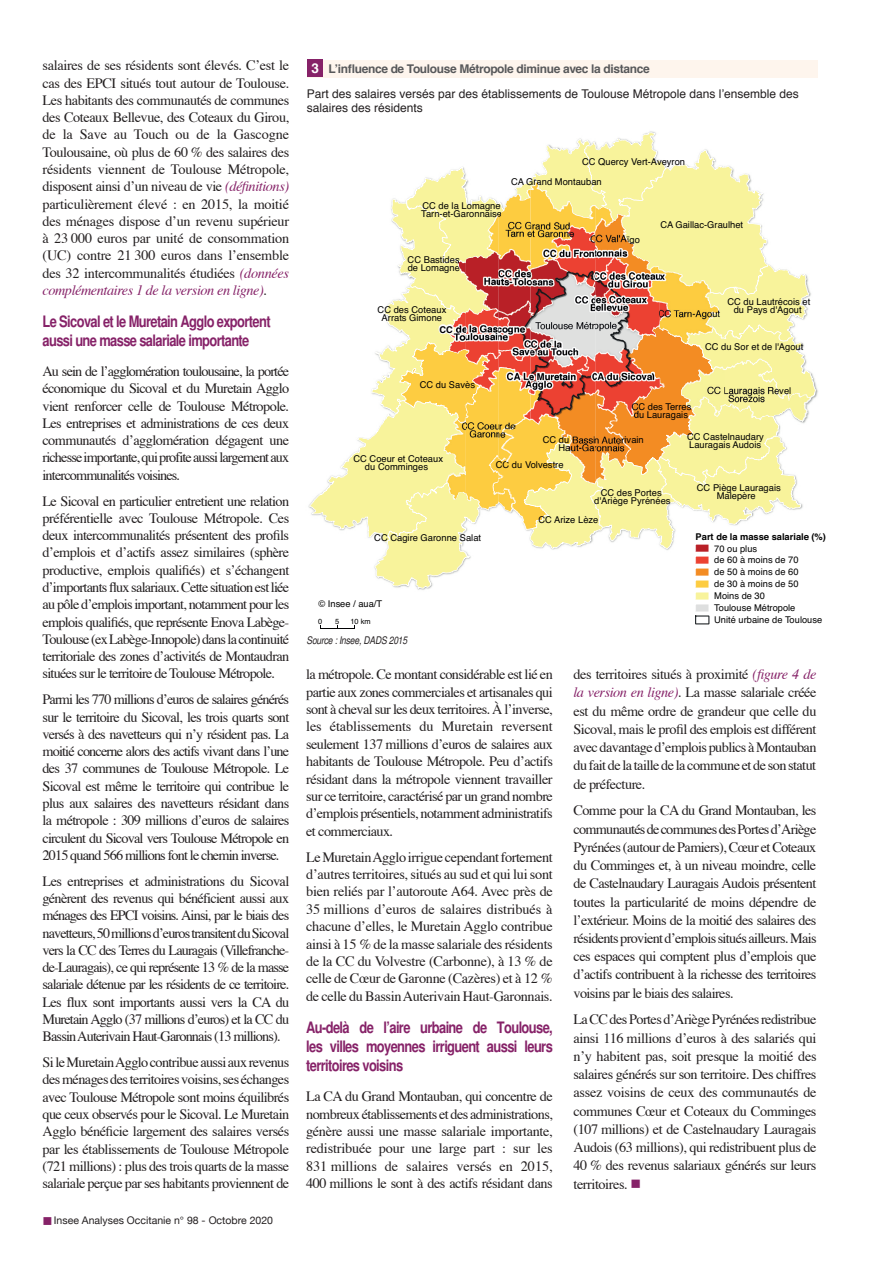
<style>
.page{position:relative;width:893px;height:1263px;background:#fff}
.page>*{position:absolute;margin:0;border:0;box-sizing:border-box;transform-origin:0 0}
.Titre_paragraphe{font:700 condensed 15.75px/19.2px "Helvetica";letter-spacing:-.04em;color:#862268}
.Texte_principal{font:14.25px/17.2px "Times";letter-spacing:-.04em;color:#231f20;text-align:justify}
.Figure_numéro{font:700 13.5px "Helvetica";color:#fff}
.Sous-titre_figure{font:12px/14.4px "Helvetica";color:#231f20}
.Titre_figure{font:700 12px "Helvetica";letter-spacing:-.03em;color:#57585a}
.t1{font:10.5px "Helvetica Neue";color:#231f20}
.Sources{font:italic condensed 10.5px "Helvetica";letter-spacing:-.02em;color:#231f20}
.t2{font:9.45px/7.8px "Helvetica";color:#000001;text-align:center}
.t3{font:9.3px/11.9px "Helvetica";color:#000001}
.t4{font:7.5px "Helvetica";color:#000001}
.s1{font-style:italic;color:#862268}
.s2{color:#862268}
.s3{font-weight:700}
</style>
<div class="page">
<svg style="left:309px;top:132px;width:507px;height:497px"></svg>
<img style="left:530px;top:179px;width:54px;height:289px">
<img style="left:457px;top:259px;width:9px;height:17px">
<img style="left:498px;top:189px;width:32px;height:273px">
<img style="left:466px;top:215px;width:32px;height:70px">
<img style="left:595px;top:205px;width:36px;height:279px">
<img style="left:660px;top:269px;width:53px;height:75px">
<img style="left:789px;top:393px;width:22px;height:29px">
<img style="left:449px;top:312px;width:17px;height:45px">
<img style="left:724px;top:359px;width:36px;height:60px">
<img style="left:444px;top:404px;width:22px;height:59px">
<div style="left:307px;top:60px;width:511px;height:17px;background:#fef5ed"></div>
<div style="left:307px;top:60px;width:16px;height:17px;background:#862268"></div>
<p class="Texte_principal" style="left:43px;top:56px;width:248px">salaires de ses résidents sont élevés. C’est le cas des EPCI situés tout autour de Toulouse.<br>Les habitants des communautés de communes des Coteaux Bellevue, des Coteaux du Girou, de la Save au Touch ou de la Gascogne Toulousaine, où plus de 60 % des salaires des résidents viennent de Toulouse Métropole, disposent ainsi d’un niveau de vie <span class="s1">(définitions) </span>particulièrement élevé : en 2015, la moitié des ménages dispose d’un revenu supérieur à 23 000 euros par unité de consommation (UC) contre 21 300 euros dans l’ensemble des 32 intercommunalités étudiées <span class="s1">(données complémentaires 1 de la version en ligne)</span>.</p>
<p class="Titre_paragraphe" style="left:43px;top:312px;width:230px">Le Sicoval et le Muretain Agglo exportent aussi une masse salariale importante</p>
<p class="Texte_principal" style="left:43px;top:361px;width:248px">Au sein de l’agglomération toulousaine, la portée économique du Sicoval et du Muretain Agglo vient renforcer celle de Toulouse Métropole.<br>Les entreprises et administrations de ces deux communautés d’agglomération dégagent une richesse importante, qui profite aussi largement aux intercommunalités voisines.</p>
<p class="Texte_principal" style="left:43px;top:491px;width:248px">Le Sicoval en particulier entretient une relation préférentielle avec Toulouse Métropole. Ces deux intercommunalités présentent des profils d’emplois et d’actifs assez similaires (sphère productive, emplois qualifiés) et s’échangent d’importants flux salariaux. Cette situation est liée au pôle d’emplois important, notamment pour les emplois qualifiés, que représente Enova Labège-Toulouse (ex Labège-Innopole) dans la continuité territoriale des zones d’activités de Montaudran situées sur le territoire de Toulouse Métropole.</p>
<p class="Texte_principal" style="left:43px;top:690px;width:248px">Parmi les 770 millions d’euros de salaires générés sur le territoire du Sicoval, les trois quarts sont versés à des navetteurs qui n’y résident pas. La moitié concerne alors des actifs vivant dans l’une des 37 communes de Toulouse Métropole. Le Sicoval est même le territoire qui contribue le plus aux salaires des navetteurs résidant dans la métropole : 309 millions d’euros de salaires circulent du Sicoval vers Toulouse Métropole en 2015 quand 566 millions font le chemin inverse.</p>
<p class="Texte_principal" style="left:43px;top:871px;width:248px">Les entreprises et administrations du Sicoval génèrent des revenus qui bénéficient aussi aux ménages des EPCI voisins. Ainsi, par le biais des navetteurs, 50 millions d’euros transitent du Sicoval vers la CC des Terres du Lauragais (Villefranche&shy;de-Lauragais), ce qui représente 13 % de la masse salariale détenue par les résidents de ce territoire.<br>Les flux sont importants aussi vers la CA du Muretain Agglo (37 millions d’euros) et la CC du Bassin Auterivain Haut-Garonnais (13 millions).</p>
<p class="Texte_principal" style="left:43px;top:1052px;width:248px">Si le Muretain Agglo contribue aussi aux revenus des ménages des territoires voisins, ses échanges avec Toulouse Métropole sont moins équilibrés que ceux observés pour le Sicoval. Le Muretain Agglo bénéficie largement des salaires versés par les établissements de Toulouse Métropole (721 millions) : plus des trois quarts de la masse salariale perçue par ses habitants proviennent de</p>
<p class="t1" style="left:43px;top:1213px;width:232px"><span class="s2">■</span>Insee Analyses Occitanie n° 98 - Octobre 2020</p>
<p class="Figure_numéro" style="left:311px;top:58px;width:9px">3</p>
<p class="Titre_figure" style="left:329px;top:59px;width:323px">L’influence de Toulouse Métropole diminue avec la distance</p>
<p class="Sous-titre_figure" style="left:307px;top:87px;width:494px">Part des salaires versés par des établissements de Toulouse Métropole dans l’ensemble des salaires des résidents</p>
<p class="t2" style="left:582px;top:158px;width:105px">CC Quercy Vert-Aveyron</p>
<p class="t2" style="left:421px;top:202px;width:82px;text-align:left">CC de la Lomagne<br>Tarn-et-Garonnaise</p>
<p class="t2" style="left:511px;top:178px;width:92px">CA Grand Montauban</p>
<p class="t2" style="left:408px;top:256px;width:54px;text-align:left">CC Bastides de Lomagne</p>
<p class="t2" style="left:378px;top:306px;width:70px">CC des Coteaux<br>Arrats Gimone</p>
<p class="t2" style="left:660px;top:221px;width:84px">CA Gaillac-Graulhet</p>
<p class="t2" style="left:727px;top:298px;width:84px">CC du Lautrécois et du Pays d'Agout</p>
<p class="t2" style="left:705px;top:343px;width:100px">CC du Sor et de l'Agout</p>
<p class="t2" style="left:420px;top:381px;width:57px">CC du Savès</p>
<p class="t2" style="left:632px;top:403px;width:61px;text-align:left">CC des Terres du Lauragais</p>
<p class="t2" style="left:543px;top:436px;width:103px">CC du Bassin Auterivain</p>
<p class="t2" style="left:687px;top:433px;width:78px;text-align:left">CC Castelnaudary<br>Lauragais Audois</p>
<p class="t2" style="left:353px;top:455px;width:91px">CC Coeur et Coteaux du Comminges</p>
<p class="t2" style="left:374px;top:534px;width:108px">CC Cagire Garonne Salat</p>
<p class="t2" style="left:496px;top:462px;width:69px">CC du Volvestre</p>
<p class="t2" style="left:594px;top:489px;width:78px">CC des Portes d'Ariège Pyrénées</p>
<p class="t2" style="left:538px;top:516px;width:61px">CC Arize Lèze</p>
<p class="t3" style="left:318px;top:598px;width:65px">© Insee / aua/T</p>
<p class="t2" style="left:697px;top:484px;width:85px">CC Piège Lauragais<br>Malepère</p>
<p class="t3" style="left:714px;top:531px;width:113px;text-indent:-19px"><span class="s3">Part de la masse salariale (%)<br></span>70 ou plus<br>de 60 à moins de 70<br>de 50 à moins de 60<br>de 30 à moins de 50<br>Moins de 30<br>Toulouse Métropole</p>
<p class="t4" style="left:318px;top:615px;width:6px">0</p>
<p class="t4" style="left:335px;top:615px;width:6px">5</p>
<p class="t4" style="left:350px;top:615px;width:22px">10 km</p>
<p class="t3" style="left:714px;top:614px;width:109px">Unité urbaine de Toulouse</p>
<p class="Sources" style="left:307px;top:634px;width:102px">Source : Insee, DADS 2015</p>
<p class="Texte_principal" style="left:306px;top:664px;width:248px">la métropole. Ce montant considérable est lié en partie aux zones commerciales et artisanales qui sont à cheval sur les deux territoires. À l’inverse, les établissements du Muretain reversent seulement 137 millions d’euros de salaires aux habitants de Toulouse Métropole. Peu d’actifs résidant dans la métropole viennent travailler sur ce territoire, caractérisé par un grand nombre d’emplois présentiels, notamment administratifs et commerciaux.</p>
<p class="Texte_principal" style="left:306px;top:847px;width:248px">Le Muretain Agglo irrigue cependant fortement d’autres territoires, situés au sud et qui lui sont bien reliés par l’autoroute A64. Avec près de 35 millions d’euros de salaires distribués à chacune d’elles, le Muretain Agglo contribue ainsi à 15 % de la masse salariale des résidents de la CC du Volvestre (Carbonne), à 13 % de celle de Cœur de Garonne (Cazères) et à 12 % de celle du Bassin Auterivain Haut-Garonnais.</p>
<p class="Titre_paragraphe" style="left:306px;top:1017px;width:248px;text-align:justify">Au-delà de l’aire urbaine de Toulouse, les villes moyennes irriguent aussi leurs territoires voisins</p>
<p class="Texte_principal" style="left:306px;top:1086px;width:248px">La CA du Grand Montauban, qui concentre de nombreux établissements et des administrations, génère aussi une masse salariale importante, redistribuée pour une large part : sur les 831 millions de salaires versés en 2015, 400 millions le sont à des actifs résidant dans</p>
<p class="Texte_principal" style="left:573px;top:664px;width:245px;line-height:18.3px">des territoires situés à proximité <span class="s1">(figure 4 de la version en ligne)</span>. La masse salariale créée est du même ordre de grandeur que celle du Sicoval, mais le profil des emplois est différent avec davantage d’emplois publics à Montauban du fait de la taille de la commune et de son statut de préfecture.</p>
<p class="Texte_principal" style="left:573px;top:800px;width:245px;line-height:18.3px">Comme pour la CA du Grand Montauban, les communautés de communes des Portes d’Ariège Pyrénées (autour de Pamiers), Cœur et Coteaux du Comminges et, à un niveau moindre, celle de Castelnaudary Lauragais Audois présentent toutes la particularité de moins dépendre de l’extérieur. Moins de la moitié des salaires des résidents provient d’emplois situés ailleurs. Mais ces espaces qui comptent plus d’emplois que d’actifs contribuent à la richesse des territoires voisins par le biais des salaires.</p>
<p class="Texte_principal" style="left:573px;top:1009px;width:245px;line-height:18.3px">La CC des Portes d’Ariège Pyrénées redistribue ainsi 116 millions d’euros à des salariés qui n’y habitent pas, soit presque la moitié des salaires générés sur son territoire. Des chiffres assez voisins de ceux des communautés de communes Cœur et Coteaux du Comminges (107 millions) et de Castelnaudary Lauragais Audois (63 millions), qui redistribuent plus de 40 % des revenus salariaux générés sur leurs territoires. <span class="s2">■</span></p>
</div>
